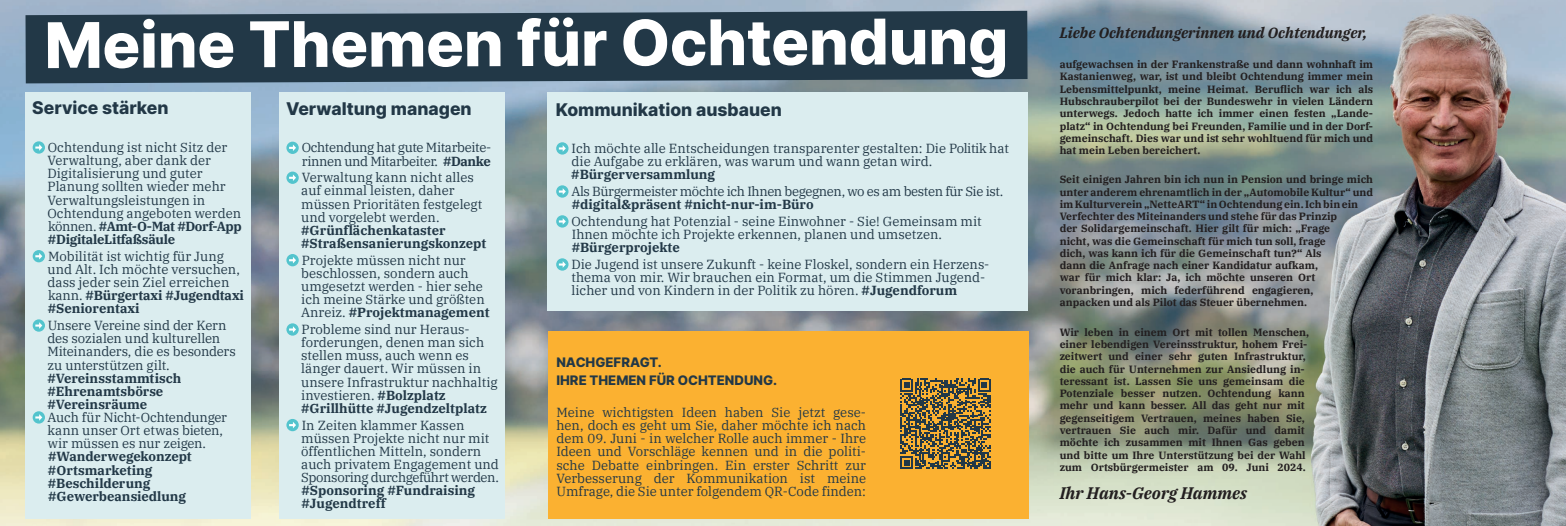
<style>
.page{position:relative;width:1566px;height:526px;background:#fff}
.page>*{position:absolute;margin:0;border:0;box-sizing:border-box;transform-origin:0 0}
.t1{font:800 63px "Inter";letter-spacing:-.01em;color:#fff}
.t2{font:800 17.5px "Inter";color:#223847}
.t3{font:italic 700 16.62px "IBM Plex Serif";color:#231f20}
.t4{font:italic 700 14.88px "IBM Plex Serif";color:#231f20}
.t5{font:13.12px/13.1px "IBM Plex Serif";color:#223847}
.t6{font:700 13.12px/13.1px "IBM Plex Serif";color:#223847}
.t7{font:13.12px/13.1px "IBM Plex Serif";letter-spacing:-.03em;color:#223847}
.t8{font:800 13.12px/18.4px "Inter";color:#223847}
.t9{font:700 10.5px/12.2px "IBM Plex Serif";color:#231f20}
.s1{font-weight:700}
</style>
<div class="page">
<img style="left:0;top:0;width:1315px;height:185px">
<img style="left:0;top:185px;width:1311px;height:341px">
<img style="left:1311px;top:7px;width:254px;height:519px">
<svg style="left:0;top:0;width:1095px;height:118px"></svg>
<div style="left:25px;top:92px;width:226px;height:426px;background:#dbedef"></div>
<svg style="left:33px;top:141px;width:12px;height:13px"></svg>
<svg style="left:35px;top:144px;width:7px;height:7px"></svg>
<div style="left:33px;top:250px;width:12px;height:12px;background:#53c4cd;border-radius:50%"></div>
<svg style="left:35px;top:253px;width:7px;height:6px"></svg>
<svg style="left:33px;top:319px;width:12px;height:13px"></svg>
<svg style="left:35px;top:322px;width:7px;height:7px"></svg>
<div style="left:33px;top:411px;width:12px;height:12px;background:#53c4cd;border-radius:50%"></div>
<svg style="left:35px;top:414px;width:7px;height:7px"></svg>
<div style="left:547px;top:92px;width:480px;height:219px;background:#dbedef"></div>
<svg style="left:556px;top:142px;width:12px;height:13px"></svg>
<svg style="left:559px;top:145px;width:7px;height:7px"></svg>
<svg style="left:556px;top:185px;width:12px;height:13px"></svg>
<svg style="left:559px;top:188px;width:7px;height:7px"></svg>
<svg style="left:556px;top:215px;width:12px;height:13px"></svg>
<svg style="left:559px;top:218px;width:7px;height:7px"></svg>
<svg style="left:556px;top:258px;width:12px;height:13px"></svg>
<svg style="left:559px;top:261px;width:7px;height:7px"></svg>
<div style="left:278px;top:92px;width:226px;height:426px;background:#dbedef"></div>
<svg style="left:286px;top:142px;width:13px;height:12px"></svg>
<svg style="left:289px;top:144px;width:7px;height:7px"></svg>
<svg style="left:286px;top:172px;width:13px;height:12px"></svg>
<svg style="left:289px;top:174px;width:7px;height:7px"></svg>
<svg style="left:286px;top:254px;width:13px;height:12px"></svg>
<svg style="left:289px;top:257px;width:7px;height:6px"></svg>
<svg style="left:286px;top:323px;width:13px;height:13px"></svg>
<svg style="left:289px;top:326px;width:7px;height:7px"></svg>
<div style="left:286px;top:419px;width:13px;height:12px;background:#53c4cd;border-radius:50%"></div>
<svg style="left:289px;top:422px;width:7px;height:6px"></svg>
<div style="left:548px;top:331px;width:480px;height:187px;background:#fbb131"></div>
<svg style="left:900px;top:378px;width:90px;height:91px"></svg>
<h1 class="t1" style="left:45px;top:-5px;width:965px">Meine Themen für Ochtendung</h1>
<p class="t4" style="left:1059px;top:21px;width:309px">Liebe Ochtendungerinnen und Ochtendunger,</p>
<p class="t9" style="left:1059px;top:58px;width:315px;text-align:justify">aufgewachsen in der Frankenstraße und dann wohnhaft im Kastanienweg, war, ist und bleibt Ochtendung immer mein Lebensmittelpunkt, meine Heimat. Beruflich war ich als Hubschrauberpilot bei der Bundeswehr in vielen Ländern unterwegs. Jedoch hatte ich immer einen festen „Lande&shy;platz“ in Ochtendung bei Freunden, Familie und in der Dorf&shy;gemeinschaft. Dies war und ist sehr wohltuend für mich und hat mein Leben bereichert.</p>
<p class="t9" style="left:1059px;top:173px;width:315px">Seit einigen Jahren bin ich nun in Pension und bringe mich unter anderem ehrenamtlich in der „Automobile Kultur“ und im Kulturverein „NetteART“ in Ochtendung ein. Ich bin ein Verfechter des Miteinanders und stehe für das Prinzip<br>der Solidargemeinschaft. Hier gilt für mich: „Frage<br>nicht, was die Gemeinschaft für mich tun soll, frage<br>dich, was kann ich für die Gemeinschaft tun?“ Als<br>dann die Anfrage nach einer Kandidatur aufkam,<br>war für mich klar: Ja, ich möchte unseren Ort voranbringen, mich federführend engagieren,<br>anpacken und als Pilot das Steuer übernehmen.</p>
<p class="t9" style="left:1059px;top:325px;width:251px">Wir leben in einem Ort mit tollen Menschen, einer lebendigen Vereinsstruktur, hohem Frei&shy;zeitwert und einer sehr guten Infrastruktur, die auch für Unternehmen zur Ansiedlung in&shy;teressant ist. Lassen Sie uns gemeinsam die Potenziale besser nutzen. Ochtendung kann mehr und kann besser. All das geht nur mit gegenseitigem Vertrauen, meines haben Sie, vertrauen Sie auch mir. Dafür und damit möchte ich zusammen mit Ihnen Gas geben und bitte um Ihre Unterstützung bei der Wahl zum Ortsbürgermeister am 09. Juni 2024.</p>
<p class="t3" style="left:1059px;top:480px;width:189px">Ihr Hans-Georg Hammes</p>
<h2 class="t2" style="left:32px;top:95px;width:138px">Service stärken</h2>
<p class="t5" style="left:47px;top:140px;width:196px">Ochtendung ist nicht Sitz der<br>Verwaltung, aber dank der<br>Digitalisierung und guter<br>Planung sollten wieder mehr<br>Verwaltungsleistungen in<br>Ochtendung angeboten werden können. <span class="s1">#Amt-O-Mat #Dorf-App #DigitaleLitfaßsäule</span></p>
<p class="t5" style="left:48px;top:248px;width:198px">Mobilität ist wichtig für Jung und Alt. Ich möchte versuchen, dass jeder sein Ziel erreichen kann. <span class="s1">#Bürgertaxi #Jugendtaxi #Seniorentaxi</span></p>
<p class="t5" style="left:47px;top:318px;width:190px">Unsere Vereine sind der Kern des sozialen und kulturellen<br>Miteinanders, die es besonders zu unterstützen gilt.</p>
<p class="t6" style="left:47px;top:370px;width:135px">#Vereinsstammtisch #Ehrenamtsbörse #Vereinsräume</p>
<p class="t5" style="left:47px;top:410px;width:181px">Auch für Nicht-Ochtendunger kann unser Ort etwas bieten, wir müssen es nur zeigen.</p>
<p class="t6" style="left:48px;top:449px;width:146px">#Wanderwegekonzept #Ortsmarketing #Beschilderung #Gewerbeansiedlung</p>
<h2 class="t2" style="left:286px;top:95px;width:187px">Verwaltung managen</h2>
<p class="t7" style="left:302px;top:140px;width:191px">Ochtendung hat gute Mitarbeite&shy;rinnen und Mitarbeiter. <span class="s1">#Danke</span></p>
<p class="t5" style="left:301px;top:170px;width:183px">Verwaltung kann nicht alles auf einmal leisten, daher müssen Prioritäten festgelegt und vorgelebt werden.</p>
<p class="t6" style="left:301px;top:223px;width:187px">#Grünflächenkataster #Straßensanierungskonzept</p>
<p class="t5" style="left:301px;top:252px;width:190px">Projekte müssen nicht nur beschlossen, sondern auch umgesetzt werden - hier sehe ich meine Stärke und größten<br>Anreiz. <span class="s1">#Projektmanagement</span></p>
<p class="t5" style="left:301px;top:322px;width:198px">Probleme sind nur Heraus&shy;forderungen, denen man sich stellen muss, auch wenn es länger dauert. Wir müssen in unsere Infrastruktur nachhaltig investieren. <span class="s1">#Bolzplatz #Grillhütte #Jugendzeltplatz</span></p>
<p class="t5" style="left:301px;top:417px;width:199px">In Zeiten klammer Kassen müssen Projekte nicht nur mit öffentlichen Mitteln, sondern auch privatem Engagement und<br>Sponsoring durchgeführt werden.</p>
<p class="t6" style="left:301px;top:483px;width:175px">#Sponsoring #Fundraising #Jugendtreff</p>
<h2 class="t2" style="left:555px;top:96px;width:227px">Kommunikation ausbauen</h2>
<p class="t5" style="left:571px;top:141px;width:439px">Ich möchte alle Entscheidungen transparenter gestalten: Die Politik hat die Aufgabe zu erklären, was warum und wann getan wird.</p>
<p class="t6" style="left:571px;top:167px;width:145px">#Bürgerversammlung</p>
<p class="t7" style="left:571px;top:184px;width:433px">Als Bürgermeister möchte ich Ihnen begegnen, wo es am besten für Sie ist.</p>
<p class="t6" style="left:571px;top:197px;width:243px">#digital&amp;präsent #nicht-nur-im-Büro</p>
<p class="t5" style="left:571px;top:214px;width:412px">Ochtendung hat Potenzial - seine Einwohner - Sie! Gemeinsam mit<br>Ihnen möchte ich Projekte erkennen, planen und umsetzen.</p>
<p class="t6" style="left:571px;top:240px;width:110px">#Bürgerprojekte</p>
<p class="t5" style="left:571px;top:257px;width:419px">Die Jugend ist unsere Zukunft - keine Floskel, sondern ein Herzens&shy;thema von mir. Wir brauchen ein Format, um die Stimmen Jugend&shy;licher und von Kindern in der Politik zu hören. <span class="s1">#Jugendforum</span></p>
<p class="t8" style="left:556px;top:352px;width:222px">NACHGEFRAGT.<br>IHRE THEMEN FÜR OCHTENDUNG.</p>
<p class="t5" style="left:556px;top:405px;width:311px;text-align:justify">Meine wichtigsten Ideen haben Sie jetzt gese&shy;hen, doch es geht um Sie, daher möchte ich nach dem 09. Juni - in welcher Rolle auch immer - Ihre Ideen und Vorschläge kennen und in die politi&shy;sche Debatte einbringen. Ein erster Schritt zur Verbesserung der Kommunikation ist meine Umfrage, die Sie unter folgendem QR-Code finden:</p>
</div>
